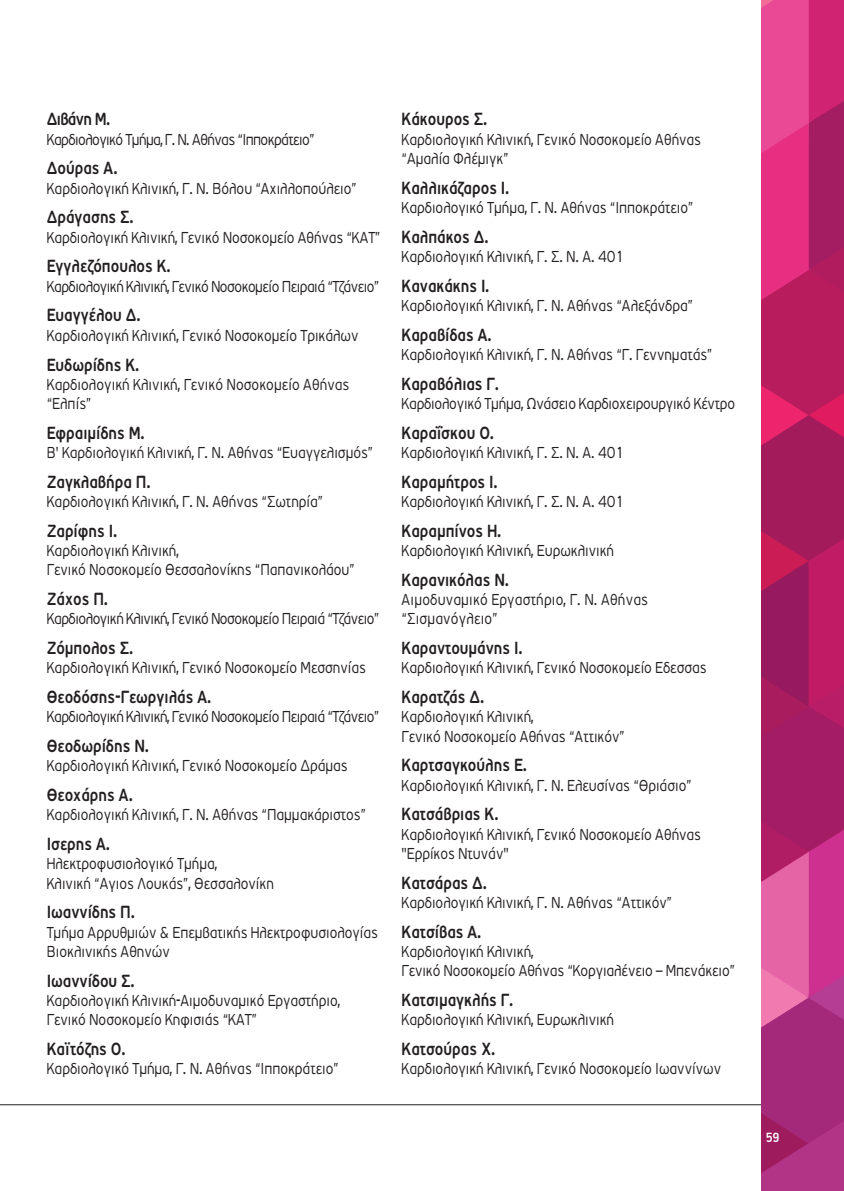
<style>
.page{position:relative;width:844px;height:1191px;background:#fff}
.page>*{position:absolute;margin:0;border:0;box-sizing:border-box;transform-origin:0 0}
.t1{font:500 17.5px "PF Traffic";color:#231f20;scale:.85 1}
.t2{font:300 15.75px/19.2px "PF Traffic";color:#231f20;scale:.85 1}
.t3{font:300 15.75px "PF Traffic";letter-spacing:-.035em;color:#231f20;scale:.85 1}
.t4{font:300 15.75px "PF Traffic";letter-spacing:-.04em;color:#231f20;scale:.85 1}
.t5{font:500 13.47px "PF Din Display";color:#fff;scale:.95 1}
</style>
<div class="page">
<hr style="left:0;top:1104px;width:761px;height:1px;background:#231f20">
<svg style="left:761px;top:0;width:82px;height:1191px"></svg>
<p class="t1" style="left:47px;top:109px;width:76px">Διβάνη Μ.</p>
<p class="t4" style="left:47px;top:130px;width:316px">Καρδιολογικό Τμήμα, Γ. Ν. Αθήνας “Ιπποκράτειο”</p>
<p class="t1" style="left:47px;top:158px;width:85px">Δούρας Α.</p>
<p class="t2" style="left:47px;top:178px;width:366px">Καρδιολογική Κλινική, Γ. Ν. Βόλου “Αχιλλοπούλειο”</p>
<p class="t1" style="left:47px;top:207px;width:104px">Δράγασης Σ.</p>
<p class="t2" style="left:47px;top:227px;width:394px">Καρδιολογική Κλινική, Γενικό Νοσοκομείο Αθήνας “ΚΑΤ”</p>
<p class="t1" style="left:47px;top:256px;width:147px">Εγγλεζόπουλος Κ.</p>
<p class="t3" style="left:47px;top:277px;width:392px">Καρδιολογική Κλινική, Γενικό Νοσοκομείο Πειραιά “Τζάνειο”</p>
<p class="t1" style="left:47px;top:305px;width:112px">Ευαγγέλου Δ.</p>
<p class="t2" style="left:47px;top:325px;width:368px">Καρδιολογική Κλινική, Γενικό Νοσοκομείο Τρικάλων</p>
<p class="t1" style="left:47px;top:354px;width:110px">Ευδωρίδης Κ.</p>
<p class="t2" style="left:47px;top:374px;width:357px">Καρδιολογική Κλινική, Γενικό Νοσοκομείο Αθήνας “Ελπίς”</p>
<p class="t1" style="left:47px;top:422px;width:117px">Εφραιμίδης Μ.</p>
<p class="t2" style="left:47px;top:443px;width:385px">Β' Καρδιολογική Κλινική, Γ. Ν. Αθήνας “Ευαγγελισμός”</p>
<p class="t1" style="left:47px;top:471px;width:124px">Ζαγκλαβήρα Π.</p>
<p class="t2" style="left:47px;top:492px;width:326px">Καρδιολογική Κλινική, Γ. Ν. Αθήνας “Σωτηρία”</p>
<p class="t1" style="left:47px;top:520px;width:84px">Ζαρίφης Ι.</p>
<p class="t2" style="left:47px;top:541px;width:363px">Καρδιολογική Κλινική,<br>Γενικό Νοσοκομείο Θεσσαλονίκης “Παπανικολάου”</p>
<p class="t1" style="left:47px;top:588px;width:74px">Ζάχος Π.</p>
<p class="t3" style="left:47px;top:610px;width:392px">Καρδιολογική Κλινική, Γενικό Νοσοκομείο Πειραιά “Τζάνειο”</p>
<p class="t1" style="left:47px;top:637px;width:103px">Ζόμπολος Σ.</p>
<p class="t2" style="left:47px;top:658px;width:377px">Καρδιολογική Κλινική, Γενικό Νοσοκομείο Μεσσηνίας</p>
<p class="t1" style="left:47px;top:686px;width:195px">Θεοδόσης-Γεωργιλάς Α.</p>
<p class="t3" style="left:47px;top:708px;width:392px">Καρδιολογική Κλινική, Γενικό Νοσοκομείο Πειραιά “Τζάνειο”</p>
<p class="t1" style="left:47px;top:735px;width:122px">Θεοδωρίδης Ν.</p>
<p class="t2" style="left:47px;top:756px;width:355px">Καρδιολογική Κλινική, Γενικό Νοσοκομείο Δράμας</p>
<p class="t1" style="left:47px;top:784px;width:103px">Θεοχάρης Α.</p>
<p class="t2" style="left:47px;top:805px;width:377px">Καρδιολογική Κλινική, Γ. Ν. Αθήνας “Παμμακάριστος”</p>
<p class="t1" style="left:47px;top:833px;width:76px">Ισερης Α.</p>
<p class="t2" style="left:47px;top:854px;width:268px">Ηλεκτροφυσιολογικό Τμήμα,<br>Κλινική “Αγιος Λουκάς”, Θεσσαλονίκη</p>
<p class="t1" style="left:47px;top:901px;width:105px">Ιωαννίδης Π.</p>
<p class="t2" style="left:47px;top:922px;width:391px">Τμήμα Αρρυθμιών &amp; Επεμβατικής Ηλεκτροφυσιολογίας<br>Βιοκλινικής Αθηνών</p>
<p class="t1" style="left:47px;top:970px;width:105px">Ιωαννίδου Σ.</p>
<p class="t2" style="left:47px;top:990px;width:346px">Καρδιολογική Κλινική-Αιμοδυναμικό Εργαστήριο,<br>Γενικό Νοσοκομείο Κηφισιάς “ΚΑΤ”</p>
<p class="t1" style="left:47px;top:1038px;width:94px">Καϊτόζης Ο.</p>
<p class="t2" style="left:47px;top:1059px;width:345px">Καρδιολογικό Τμήμα, Γ. Ν. Αθήνας “Ιπποκράτειο”</p>
<p class="t1" style="left:401px;top:109px;width:103px">Κάκουρος Σ.</p>
<p class="t2" style="left:401px;top:129px;width:354px">Καρδιολογική Κλινική, Γενικό Νοσοκομείο Αθήνας “Αμαλία Φλέμιγκ”</p>
<p class="t1" style="left:401px;top:177px;width:128px">Καλλικάζαρος Ι.</p>
<p class="t2" style="left:401px;top:198px;width:345px">Καρδιολογικό Τμήμα, Γ. Ν. Αθήνας “Ιπποκράτειο”</p>
<p class="t1" style="left:401px;top:226px;width:104px">Καλπάκος Δ.</p>
<p class="t2" style="left:401px;top:247px;width:263px">Καρδιολογική Κλινική, Γ. Σ. Ν. Α. 401</p>
<p class="t1" style="left:401px;top:275px;width:105px">Κανακάκης Ι.</p>
<p class="t2" style="left:401px;top:296px;width:344px">Καρδιολογική Κλινική, Γ. Ν. Αθήνας “Αλεξάνδρα”</p>
<p class="t1" style="left:401px;top:324px;width:108px">Καραβίδας Α.</p>
<p class="t2" style="left:401px;top:345px;width:367px">Καρδιολογική Κλινική, Γ. Ν. Αθήνας “Γ. Γεννηματάς”</p>
<p class="t1" style="left:401px;top:373px;width:116px">Καραβόλιας Γ.</p>
<p class="t2" style="left:401px;top:394px;width:394px">Καρδιολογικό Τμήμα, Ωνάσειο Καρδιοχειρουργικό Κέντρο</p>
<p class="t1" style="left:401px;top:422px;width:110px">Καραΐσκου Ο.</p>
<p class="t2" style="left:401px;top:443px;width:263px">Καρδιολογική Κλινική, Γ. Σ. Ν. Α. 401</p>
<p class="t1" style="left:401px;top:471px;width:115px">Καραμήτρος Ι.</p>
<p class="t2" style="left:401px;top:492px;width:263px">Καρδιολογική Κλινική, Γ. Σ. Ν. Α. 401</p>
<p class="t1" style="left:401px;top:520px;width:119px">Καραμπίνος Η.</p>
<p class="t2" style="left:401px;top:541px;width:251px">Καρδιολογική Κλινική, Ευρωκλινική</p>
<p class="t1" style="left:401px;top:569px;width:128px">Καρανικόλας Ν.</p>
<p class="t2" style="left:401px;top:590px;width:291px">Αιμοδυναμικό Εργαστήριο, Γ. Ν. Αθήνας “Σισμανόγλειο”</p>
<p class="t1" style="left:401px;top:637px;width:144px">Καραντουμάνης Ι.</p>
<p class="t2" style="left:401px;top:658px;width:360px">Καρδιολογική Κλινική, Γενικό Νοσοκομείο Εδεσσας</p>
<p class="t1" style="left:401px;top:686px;width:99px">Καρατζάς Δ.</p>
<p class="t2" style="left:401px;top:707px;width:264px">Καρδιολογική Κλινική,<br>Γενικό Νοσοκομείο Αθήνας “Αττικόν”</p>
<p class="t1" style="left:401px;top:754px;width:149px">Καρτσαγκούλης Ε.</p>
<p class="t2" style="left:401px;top:775px;width:342px">Καρδιολογική Κλινική, Γ. Ν. Ελευσίνας “Θριάσιο”</p>
<p class="t1" style="left:401px;top:803px;width:116px">Κατσάβριας Κ.</p>
<p class="t2" style="left:401px;top:824px;width:354px">Καρδιολογική Κλινική, Γενικό Νοσοκομείο Αθήνας "Ερρίκος Ντυνάν"</p>
<p class="t1" style="left:401px;top:872px;width:102px">Κατσάρας Δ.</p>
<p class="t2" style="left:401px;top:892px;width:320px">Καρδιολογική Κλινική, Γ. Ν. Αθήνας “Αττικόν”</p>
<p class="t1" style="left:401px;top:921px;width:96px">Κατσίβας Α.</p>
<p class="t2" style="left:401px;top:941px;width:393px">Καρδιολογική Κλινική,<br>Γενικό Νοσοκομείο Αθήνας “Κοργιαλένειο – Μπενάκειο”</p>
<p class="t1" style="left:401px;top:989px;width:133px">Κατσιμαγκλής Γ.</p>
<p class="t2" style="left:401px;top:1010px;width:251px">Καρδιολογική Κλινική, Ευρωκλινική</p>
<p class="t1" style="left:401px;top:1038px;width:112px">Κατσούρας χ.</p>
<p class="t2" style="left:401px;top:1059px;width:377px">Καρδιολογική Κλινική, Γενικό Νοσοκομείο Ιωαννίνων</p>
<p class="t5" style="left:765px;top:1129px;width:16px">59</p>
</div>
